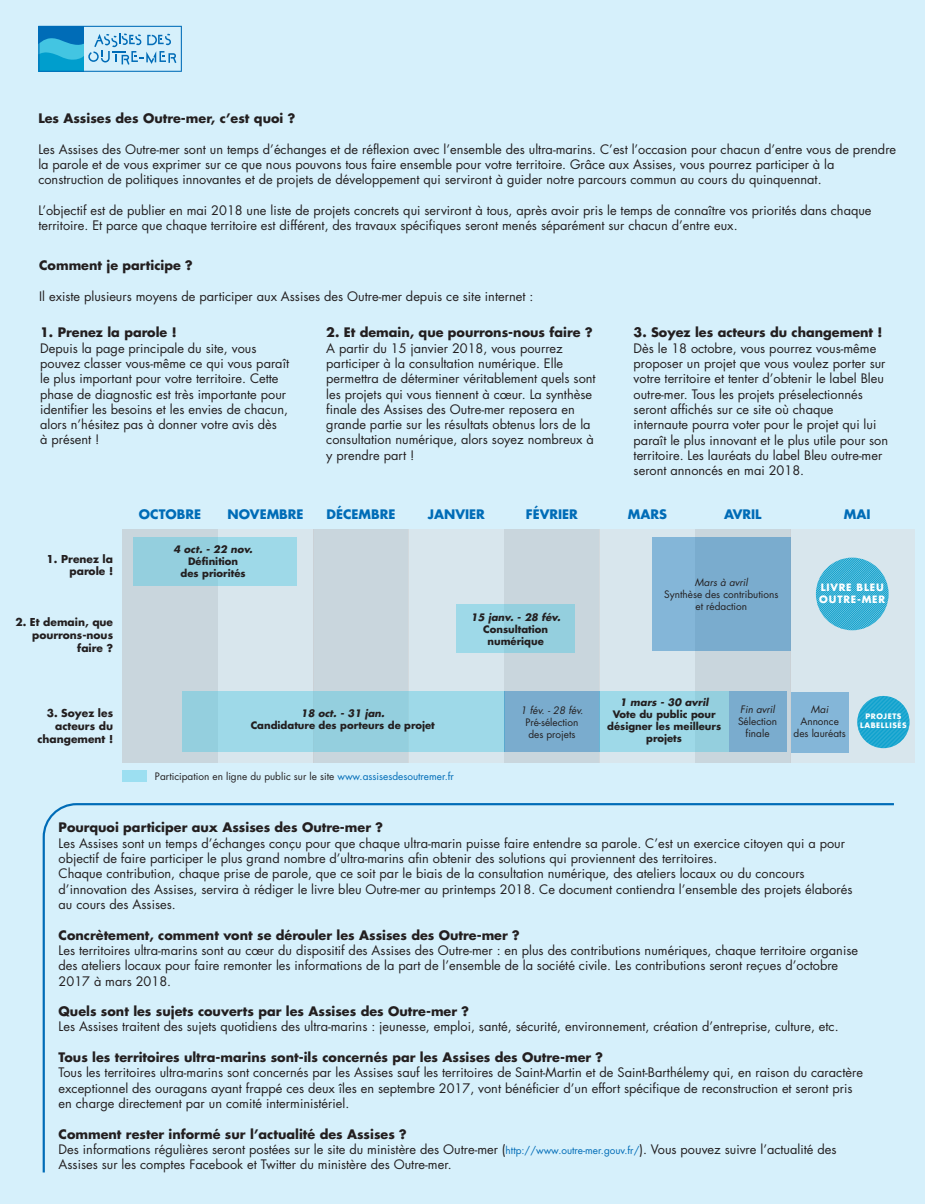
<style>
.page{position:relative;width:925px;height:1204px;background:#fff}
.page>*{position:absolute;margin:0;border:0;box-sizing:border-box;transform-origin:0 0}
.t1{font:12.75px/15.3px "Futura";color:#231f20}
.t2{font:700 12.75px "Futura";color:#231f20}
.t3{font:700 12.75px "Futura";color:#006cb7}
.t4{font:700 10.65px/12.8px "Futura";color:#231f20;text-align:right}
.t5{font:10.05px/12px "Futura";color:#231f20;text-align:center}
.t6{font:700 10.05px/12px "Futura";color:#231f20;text-align:center}
.t7{font:italic 700 10.05px "Futura";color:#231f20}
.t8{font:italic 10.05px "Futura";color:#231f20}
.t9{font:700 9.82px/11.9px "Futura";letter-spacing:.08em;color:#fff}
.t10{font:700 7.35px/8.9px "Futura";letter-spacing:.08em;color:#fff;text-align:center}
.s1{color:#006cb7}
.s2{font-weight:700}
.s3{font-size:10.05px;color:#006cb7}
</style>
<div class="page">
<div style="left:0;top:0;width:924px;height:1204px;background:#d6f0fb"></div>
<svg style="left:38px;top:26px;width:144px;height:46px"></svg>
<div style="left:790px;top:529px;width:124px;height:234px;background:#d8e6ed"></div>
<svg style="left:815px;top:557px;width:73px;height:73px"></svg>
<svg style="left:857px;top:696px;width:52px;height:52px"></svg>
<div style="left:122px;top:529px;width:96px;height:234px;background:#c9d6dd"></div>
<div style="left:218px;top:529px;width:95px;height:234px;background:#d8e6ed"></div>
<div style="left:313px;top:529px;width:95px;height:234px;background:#c9d6dd"></div>
<div style="left:408px;top:529px;width:96px;height:234px;background:#d8e6ed"></div>
<div style="left:504px;top:529px;width:95px;height:234px;background:#c9d6dd"></div>
<div style="left:599px;top:529px;width:96px;height:234px;background:#d8e6ed"></div>
<div style="left:695px;top:529px;width:95px;height:234px;background:#c9d6dd"></div>
<div style="left:133px;top:537px;width:163px;height:49px;background:#94cfde"></div>
<div style="left:651px;top:537px;width:139px;height:114px;background:#7aacce"></div>
<div style="left:456px;top:604px;width:118px;height:48px;background:#94cfde"></div>
<div style="left:182px;top:691px;width:322px;height:61px;background:#9ed9e8"></div>
<div style="left:503px;top:691px;width:96px;height:61px;background:#7aacce"></div>
<div style="left:599px;top:691px;width:129px;height:61px;background:#9ed9e8"></div>
<div style="left:728px;top:691px;width:58px;height:61px;background:#7aacce"></div>
<div style="left:790px;top:692px;width:58px;height:61px;background:#84b6d8"></div>
<svg style="left:42px;top:803px;width:852px;height:370px"></svg>
<div style="left:122px;top:770px;width:25px;height:12px;background:#9cdff1"></div>
<p class="t2" style="left:38px;top:109px;width:258px">Les Assises des Outre-mer, c’est quoi ?</p>
<p class="t1" style="left:38px;top:141px;width:859px">Les Assises des Outre-mer sont un temps d’échanges et de réflexion avec l’ensemble des ultra-marins. C’est l’occasion pour chacun d’entre vous de prendre la parole et de vous exprimer sur ce que nous pouvons tous faire ensemble pour votre territoire. Grâce aux Assises, vous pourrez participer à la construction de politiques innovantes et de projets de développement qui serviront à guider notre parcours commun au cours du quinquennat.</p>
<p class="t1" style="left:38px;top:202px;width:834px">L’objectif est de publier en mai 2018 une liste de projets concrets qui serviront à tous, après avoir pris le temps de connaître vos priorités dans chaque territoire. Et parce que chaque territoire est différent, des travaux spécifiques seront menés séparément sur chacun d’entre eux.</p>
<p class="t2" style="left:39px;top:257px;width:155px">Comment je participe ?</p>
<p class="t1" style="left:39px;top:289px;width:495px">Il existe plusieurs moyens de participer aux Assises des Outre-mer depuis ce site internet :</p>
<p class="t2" style="left:40px;top:324px;width:138px">1. Prenez la parole !</p>
<p class="t1" style="left:40px;top:340px;width:250px">Depuis la page principale du site, vous pouvez classer vous-même ce qui vous paraît le plus important pour votre territoire. Cette phase de diagnostic est très importante pour identifier les besoins et les envies de chacun, alors n’hésitez pas à donner votre avis dès<br>à présent !</p>
<p class="t2" style="left:326px;top:324px;width:268px">2. Et demain, que pourrons-nous faire ?</p>
<p class="t1" style="left:326px;top:340px;width:271px">A partir du 15 janvier 2018, vous pourrez participer à la consultation numérique. Elle permettra de déterminer véritablement quels sont les projets qui vous tiennent à cœur. La synthèse finale des Assises des Outre-mer reposera en grande partie sur les résultats obtenus lors de la consultation numérique, alors soyez nombreux à y prendre part !</p>
<p class="t2" style="left:633px;top:324px;width:250px">3. Soyez les acteurs du changement !</p>
<p class="t1" style="left:633px;top:340px;width:256px">Dès le 18 octobre, vous pourrez vous-même proposer un projet que vous voulez porter sur votre territoire et tenter d’obtenir le label Bleu outre-mer. Tous les projets préselectionnés seront affichés sur ce site où chaque internaute pourra voter pour le projet qui lui paraît le plus innovant et le plus utile pour son territoire. Les lauréats du label Bleu outre-mer seront annoncés en mai 2018.</p>
<p class="t4" style="left:47px;top:552px;width:68px">1. Prenez la parole !</p>
<p class="t4" style="left:15px;top:615px;width:99px">2. Et demain, que pourrons-nous faire ?</p>
<p class="t4" style="left:37px;top:707px;width:77px">3. Soyez les acteurs du changement !</p>
<p class="t3" style="left:139px;top:505px;width:64px">OCTOBRE</p>
<p class="t3" style="left:227px;top:505px;width:78px">NOVEMBRE</p>
<p class="t3" style="left:326px;top:505px;width:70px">DÉCEMBRE</p>
<p class="t3" style="left:428px;top:505px;width:58px">JANVIER</p>
<p class="t3" style="left:525px;top:505px;width:54px">FÉVRIER</p>
<p class="t3" style="left:627px;top:505px;width:41px">MARS</p>
<p class="t3" style="left:724px;top:505px;width:39px">AVRIL</p>
<p class="t3" style="left:843px;top:505px;width:28px">MAI</p>
<p class="t7" style="left:173px;top:542px;width:81px">4 oct. - 22 nov.</p>
<p class="t6" style="left:181px;top:555px;width:67px">Définition des priorités</p>
<p class="t7" style="left:470px;top:610px;width:91px">15 janv. - 28 fév.</p>
<p class="t6" style="left:483px;top:623px;width:66px">Consultation numérique</p>
<p class="t7" style="left:301px;top:706px;width:85px">18 oct. - 31 jan.</p>
<p class="t6" style="left:250px;top:719px;width:186px">Candidature des porteurs de projet</p>
<p class="t5" style="left:155px;top:770px;width:300px">Participation en ligne du public sur le site <span class="s1">www.assisesdesoutremer.fr</span></p>
<p class="t8" style="left:520px;top:703px;width:64px">1 fév. - 28 fév.</p>
<p class="t5" style="left:525px;top:716px;width:55px;text-align:left">Pré-sélection des projets</p>
<p class="t8" style="left:694px;top:575px;width:54px">Mars à avril</p>
<p class="t5" style="left:664px;top:588px;width:116px">Synthèse des contributions et rédaction</p>
<p class="t9" style="left:819px;top:581px;width:67px">LIVRE BLEU<br>OUTRE-MER</p>
<p class="t7" style="left:619px;top:695px;width:90px">1 mars - 30 avril</p>
<p class="t6" style="left:607px;top:708px;width:115px">Vote du public pour désigner les meilleurs projets</p>
<p class="t8" style="left:740px;top:702px;width:36px">Fin avril</p>
<p class="t5" style="left:737px;top:715px;width:41px">Sélection finale</p>
<p class="t8" style="left:810px;top:702px;width:19px">Mai</p>
<p class="t5" style="left:793px;top:715px;width:54px">Annonce des lauréats</p>
<p class="t10" style="left:859px;top:712px;width:48px">PROJETS<br>LABELLISÉS</p>
<p class="t2" style="left:59px;top:819px;width:326px">Pourquoi participer aux Assises des Outre-mer ?</p>
<p class="t1" style="left:59px;top:835px;width:795px">Les Assises sont un temps d’échanges conçu pour que chaque ultra-marin puisse faire entendre sa parole. C’est un exercice citoyen qui a pour objectif de faire participer le plus grand nombre d’ultra-marins afin obtenir des solutions qui proviennent des territoires.<br>Chaque contribution, chaque prise de parole, que ce soit par le biais de la consultation numérique, des ateliers locaux ou du concours d’innovation des Assises, servira à rédiger le livre bleu Outre-mer au printemps 2018. Ce document contiendra l’ensemble des projets élaborés au cours des Assises.</p>
<p class="t2" style="left:59px;top:926px;width:462px">Concrètement, comment vont se dérouler les Assises des Outre-mer ?</p>
<p class="t1" style="left:59px;top:942px;width:800px">Les territoires ultra-marins sont au cœur du dispositif des Assises des Outre-mer : en plus des contributions numériques, chaque territoire organise des ateliers locaux pour faire remonter les informations de la part de l’ensemble de la société civile. Les contributions seront reçues d’octobre<br>2017 à mars 2018.</p>
<p class="t2" style="left:59px;top:1002px;width:412px">Quels sont les sujets couverts par les Assises des Outre-mer ?</p>
<p class="t1" style="left:59px;top:1019px;width:781px">Les Assises traitent des sujets quotidiens des ultra-marins : jeunesse, emploi, santé, sécurité, environnement, création d’entreprise, culture, etc.</p>
<p class="t2" style="left:59px;top:1048px;width:546px">Tous les territoires ultra-marins sont-ils concernés par les Assises des Outre-mer ?</p>
<p class="t1" style="left:59px;top:1065px;width:805px">Tous les territoires ultra-marins sont concernés par les Assises sauf les territoires de Saint-Martin et de Saint-Barthélemy qui, en raison du caractère exceptionnel des ouragans ayant frappé ces deux îles en septembre 2017, vont bénéficier d’un effort spécifique de reconstruction et seront pris en charge directement par un comité interministériel.</p>
<p class="t1" style="left:59px;top:1126px;width:779px"><span class="s2">Comment rester informé sur l’actualité des Assises ?<br></span>Des informations régulières seront postées sur le site du ministère des Outre-mer (<span class="s3">http://www.outre-mer.gouv.fr/</span>). Vous pouvez suivre l’actualité des<br>Assises sur les comptes Facebook et Twitter du ministère des Outre-mer.</p>
</div>
